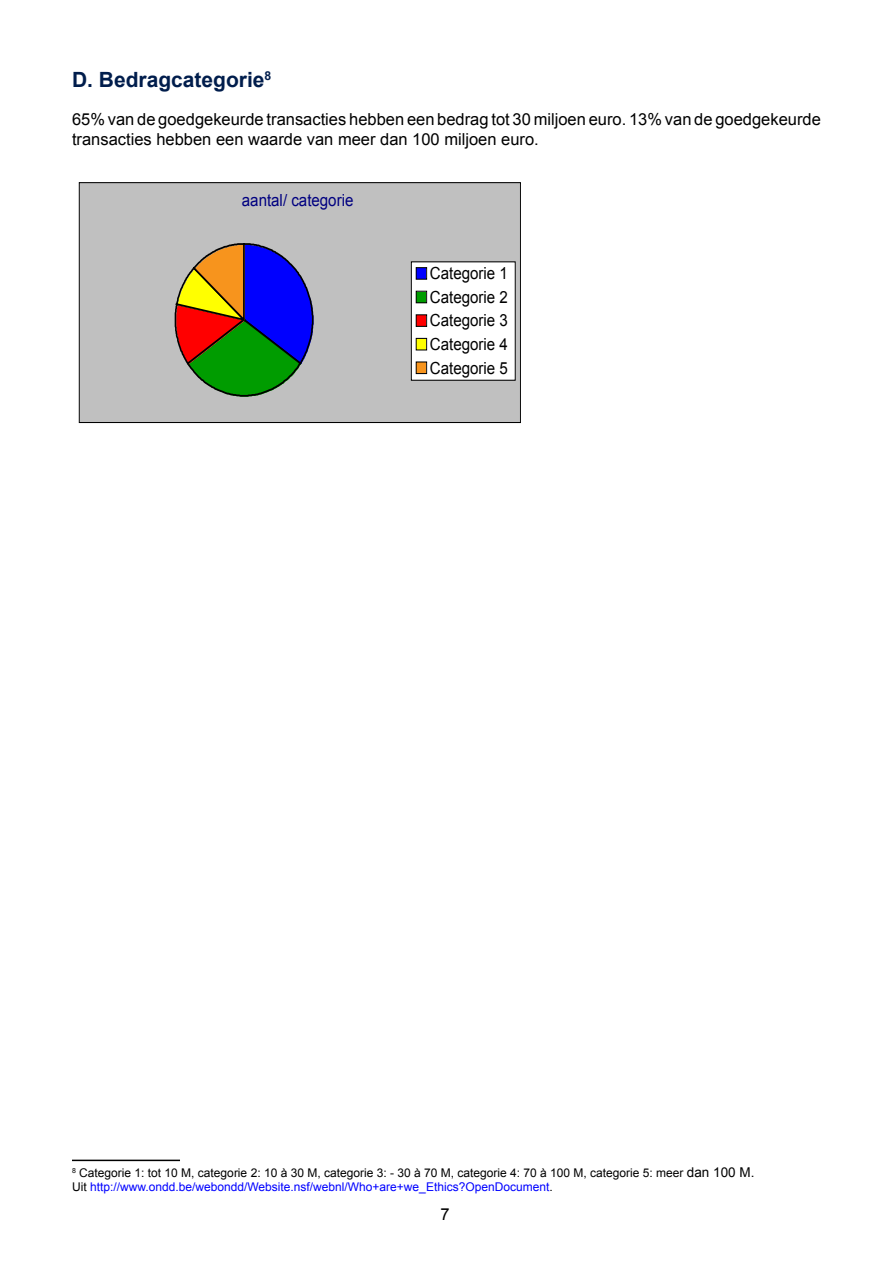
<style>
.page{position:relative;width:893px;height:1263px;background:#fff}
.page>*{position:absolute;margin:0;border:0;box-sizing:border-box;transform-origin:0 0}
.t1{font:700 21px "Arial";color:#001d4c}
.t2{font:16.65px/23.5px "Arial";color:#000;text-align:justify;scale:.9 1}
.t3{font:16.65px "Arial";color:#000080;scale:.9 1}
.t4{font:16.5px/19.8px "Arial";color:#000}
.t5{font:12px/14.4px "Arial";color:#000}
.s1{font-size:13.5px}
.s2{color:#00f}
</style>
<div class="page">
<hr style="left:72px;top:1159px;width:108px;height:2px;background:#000">
<div style="left:80px;top:183px;width:440px;height:239px;background:#c0c0c0"></div>
<div style="left:79px;top:183px;width:442px;height:240px;border:1px solid #000"></div>
<svg style="left:174px;top:243px;width:140px;height:154px"></svg>
<div style="left:412px;top:262px;width:103px;height:118px;background:#fff"></div>
<div style="left:417px;top:268px;width:9px;height:11px;background:#00f"></div>
<div style="left:416px;top:267px;width:11px;height:12px;border:1px solid #000"></div>
<div style="left:417px;top:292px;width:9px;height:10px;background:#009c00"></div>
<div style="left:416px;top:291px;width:11px;height:12px;border:1px solid #000"></div>
<div style="left:417px;top:315px;width:9px;height:11px;background:#f00"></div>
<div style="left:416px;top:315px;width:11px;height:12px;border:1px solid #000"></div>
<div style="left:417px;top:339px;width:9px;height:10px;background:#ff0"></div>
<div style="left:416px;top:338px;width:11px;height:12px;border:1px solid #000"></div>
<div style="left:417px;top:362px;width:9px;height:11px;background:#f7941d"></div>
<div style="left:416px;top:362px;width:11px;height:12px;border:1px solid #000"></div>
<h1 class="t1" style="left:72px;top:66px;width:201px">D. Bedragcategorie<sup>8</sup></h1>
<h3 class="t4" style="left:72px;top:110px;width:750px">65% van de goedgekeurde transacties hebben een bedrag tot 30 miljoen euro. 13% van de goedgekeurde transacties hebben een waarde van meer dan 100 miljoen euro.</h3>
<h2 class="t3" style="left:242px;top:189px;width:125px">aantal/ categorie</h2>
<h2 class="t2" style="left:430px;top:262px;width:88px">Categorie 1<br>Categorie 2<br>Categorie 3<br>Categorie 4<br>Categorie 5</h2>
<p class="t5" style="left:72px;top:1165px;width:684px"><sup>8</sup> Categorie 1: tot 10 M, categorie 2: 10 à 30 M, categorie 3: - 30 à 70 M, categorie 4: 70 à 100 M, categorie 5: meer <span class="s1">dan 100 M.<br></span>Uit <span class="s2">http://www.ondd.be/webondd/Website.nsf/webnl/Who+are+we_Ethics?OpenDocument</span>.</p>
<h3 class="t4" style="left:440px;top:1204px;width:11px">7</h3>
</div>
